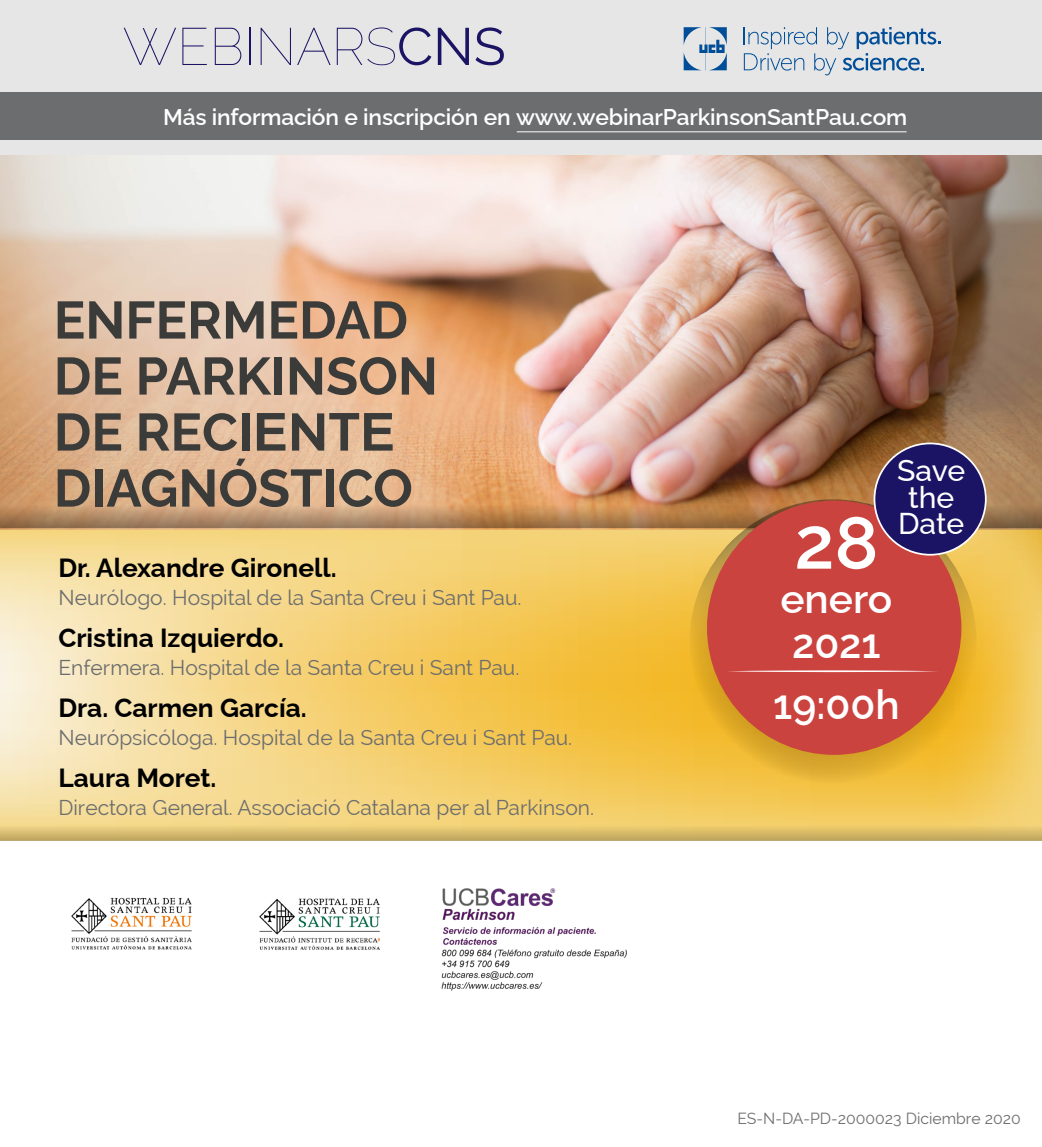
<style>
.page{position:relative;width:1042px;height:1147px;background:#fff}
.page>*{position:absolute;margin:0;border:0;box-sizing:border-box;transform-origin:0 0}
.t1{font:600 73.15px "Raleway";color:#fff}
.t2{font:700 52.5px/56px "Raleway";color:#3b3b3a}
.t3{font:100 52.5px "Raleway";color:#1b1464}
.t4{font:600 40.6px/44.8px "Raleway";color:#fff}
.t5{font:500 30.1px/26.6px "Raleway";letter-spacing:-.005em;color:#fff;text-align:center}
.t6{font:700 26.25px "Raleway";color:#000}
.t7{font:600 22.75px "Raleway";letter-spacing:-.005em;color:#fff}
.t8{font:21px "Raleway";color:#6c6d6e}
.t9{font:15.75px "Raleway";color:#6c6d6e}
.s1{font-weight:400}
.s2{font-family:"Arial"}
</style>
<div class="page">
<img style="left:1px;top:155px;width:1041px;height:375px">
<svg style="left:0;top:530px;width:1042px;height:196px;background:#f5d277"></svg>
<svg style="left:0;top:726px;width:1042px;height:115px;background:#f0ce76"></svg>
<img style="left:0;top:361px;width:1042px;height:167px">
<div style="left:0;top:0;width:1042px;height:155px;background:#e6e6e6"></div>
<svg style="left:744px;top:27px;width:197px;height:48px"></svg>
<svg style="left:683px;top:27px;width:44px;height:43px"></svg>
<div style="left:0;top:92px;width:1042px;height:47px;background:#6c6d6e"></div>
<hr style="left:517px;top:132px;width:389px;height:1px;background:#fff">
<img style="left:71px;top:897px;width:121px;height:53px">
<img style="left:259px;top:898px;width:121px;height:52px">
<img style="left:441px;top:888px;width:186px;height:103px">
<svg style="left:689px;top:499px;width:287px;height:285px;background:#e1ae36"></svg>
<div style="left:707px;top:501px;width:254px;height:254px;background:#cb433f;border-radius:50%"></div>
<svg style="left:728px;top:670px;width:209px;height:2px"></svg>
<div style="left:874px;top:443px;width:112px;height:112px;background:#1b1464;border-radius:50%"></div>
<div style="left:873px;top:443px;width:113px;height:113px;border:2px solid #fff;border-radius:50%"></div>
<h2 class="t3" style="left:123px;top:5px;width:385px">WEBINARS<span class="s1">CNS</span></h2>
<p class="t7" style="left:163px;top:99px;width:746px">Más información e inscripción en www.webinarParkinsonSantPau.com</p>
<h2 class="t2" style="left:54px;top:286px;width:386px">ENFERMEDAD<br>DE PARKINSON<br>DE RECI<span class="s2">E</span>N<span class="s2">TE<br></span>DIAGNÓSTICO</h2>
<p class="t6" style="left:58px;top:547px;width:280px">Dr. Alexandre Gironell.</p>
<p class="t8" style="left:58px;top:586px;width:465px">Neurólogo. Hospital de la Santa Creu i Sant Pau.</p>
<p class="t6" style="left:58px;top:617px;width:227px">Cristina Izquierdo.</p>
<p class="t8" style="left:58px;top:656px;width:462px">Enfermera. Hospital de la Santa Creu i Sant Pau.</p>
<p class="t6" style="left:58px;top:687px;width:250px">Dra. Carmen García.</p>
<p class="t8" style="left:58px;top:726px;width:515px">Neurópsicóloga. Hospital de la Santa Creu i Sant Pau.</p>
<p class="t6" style="left:58px;top:757px;width:159px">Laura Moret.</p>
<p class="t8" style="left:58px;top:796px;width:537px">Directora General. Associació Catalana per al Parkinson.</p>
<h3 class="t5" style="left:897px;top:454px;width:70px">Save the<br>Date</h3>
<h1 class="t1" style="left:794px;top:484px;width:86px">28</h1>
<h3 class="t4" style="left:780px;top:572px;width:113px">enero<br>2021</h3>
<h3 class="t4" style="left:773px;top:678px;width:128px">19:00h</h3>
<p class="t9" style="left:737px;top:1109px;width:285px">ES-N-DA-PD-2000023 Diciembre 2020</p>
</div>
